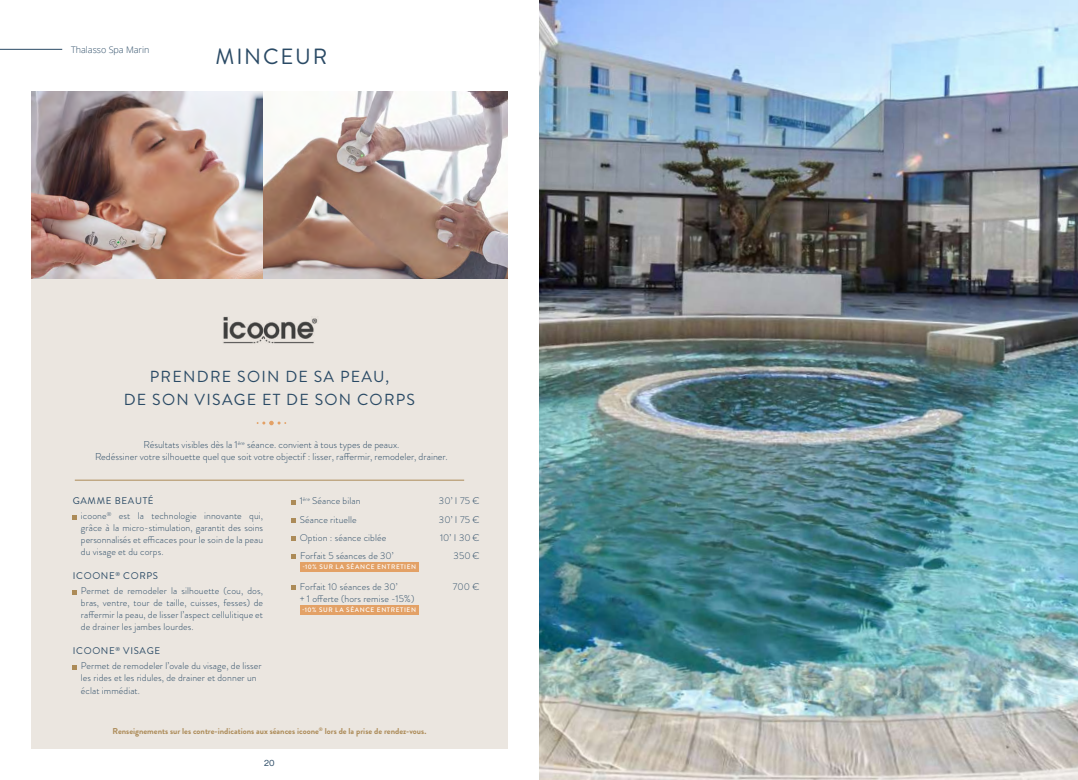
<style>
.page{position:relative;width:1078px;height:780px;background:#fff}
.page>*{position:absolute;margin:0;border:0;box-sizing:border-box;transform-origin:0 0}
.t1{font:22px "Brandon Grotesque";letter-spacing:.08em;color:#2a4a65}
.t2{font:16px/23px "Brandon Grotesque";letter-spacing:.08em;color:#2a4a65;text-align:center}
.t3{font:300 10px/12px "Brandon Grotesque";color:#2a4a65;text-align:center}
.t4{font:300 9.7px/12px "Brandon Grotesque";letter-spacing:.01em;color:#2a4a65}
.t5{font:300 9px "Open Sans";color:#2a4a65}
.t6{font:8.9px "N Haas Grotesk DS Pro 55 Rg";color:#2a4a65}
.t7{font:700 8.5px "Brandon Grotesque";color:#ac8b58}
.t8{font:500 6.5px "Brandon Grotesque";letter-spacing:.095em;color:#fff}
.s1{font-weight:400}
</style>
<div class="page">
<hr style="left:0;top:49px;width:62px;height:1px;background:#2a4a65">
<div style="left:31px;top:91px;width:476px;height:657px;background:#ebe6e0"></div>
<img style="left:263px;top:91px;width:244px;height:187px">
<img style="left:31px;top:91px;width:232px;height:187px">
<svg style="left:256px;top:421px;width:30px;height:4px"></svg>
<svg style="left:73px;top:515px;width:4px;height:4px"></svg>
<svg style="left:73px;top:590px;width:4px;height:4px"></svg>
<svg style="left:73px;top:665px;width:4px;height:4px"></svg>
<svg style="left:291px;top:500px;width:4px;height:4px"></svg>
<svg style="left:291px;top:518px;width:4px;height:4px"></svg>
<svg style="left:291px;top:536px;width:4px;height:4px"></svg>
<svg style="left:291px;top:555px;width:4px;height:4px"></svg>
<div style="left:300px;top:562px;width:118px;height:9px;background:#e3a166"></div>
<svg style="left:291px;top:585px;width:4px;height:4px"></svg>
<div style="left:300px;top:605px;width:118px;height:9px;background:#e3a166"></div>
<hr style="left:75px;top:480px;width:389px;height:1px;background:#ac8b58">
<img style="left:223px;top:316px;width:95px;height:28px">
<img style="left:539px;top:0;width:538px;height:780px">
<p class="t5" style="left:71px;top:44px;width:80px">Thalasso Spa Marin</p>
<h1 class="t1" style="left:215px;top:41px;width:113px">MINCEUR</h1>
<h2 class="t2" style="left:124px;top:365px;width:293px">PRENDRE SOIN DE SA PEAU,<br>DE SON VISAGE ET DE SON CORPS</h2>
<p class="t3" style="left:95px;top:439px;width:354px">Résultats visibles dès la 1<sup>ère</sup> séance. convient à tous types de peaux.<br>Redéssiner votre silhouette quel que soit votre objectif : lisser, raffermir, remodeler, drainer.</p>
<p class="t4" style="left:81px;top:493px;width:184px;line-height:14.8px;text-indent:-8px"><span class="s1">GAMME BEAUTÉ<br></span>icoone<sup>®</sup> est la technologie innovante qui,</p>
<p class="t4" style="left:81px;top:522px;width:184px;text-align:justify">grâce à la micro-stimulation, garantit des soins personnalisés et efficaces pour le soin de la peau du visage et du corps.</p>
<p class="t4" style="left:81px;top:568px;width:184px;line-height:14.8px;text-indent:-8px"><span class="s1">ICOONE</span><sup>®</sup> <span class="s1">CORPS<br></span>Permet de remodeler la silhouette (cou, dos,</p>
<p class="t4" style="left:81px;top:597px;width:184px;text-align:justify">bras, ventre, tour de taille, cuisses, fesses) de raffermir la peau, de lisser l’aspect cellulitique et de drainer les jambes lourdes.</p>
<p class="t4" style="left:81px;top:643px;width:182px;line-height:14.8px;text-indent:-8px"><span class="s1">ICOONE</span><sup>®</sup> <span class="s1">VISAGE<br></span>Permet de remodeler l’ovale du visage, de lisser</p>
<p class="t4" style="left:81px;top:671px;width:177px;line-height:12.5px">les rides et les ridules, de drainer et donner un éclat immédiat.</p>
<p class="t4" style="left:300px;top:495px;width:62px">1<sup>ère</sup> Séance bilan</p>
<p class="t4" style="left:439px;top:495px;width:42px">30’ I 75 €</p>
<p class="t4" style="left:300px;top:513px;width:58px">Séance rituelle</p>
<p class="t4" style="left:439px;top:513px;width:42px">30’ I 75 €</p>
<p class="t4" style="left:300px;top:531px;width:88px">Option : séance ciblée</p>
<p class="t4" style="left:440px;top:531px;width:41px">10’ I 30 €</p>
<p class="t4" style="left:300px;top:549px;width:95px">Forfait 5 séances de 30’</p>
<p class="t4" style="left:453px;top:549px;width:28px">350 €</p>
<p class="t8" style="left:302px;top:562px;width:115px">-10% SUR LA SÉANCE ENTRETIEN</p>
<p class="t4" style="left:300px;top:580px;width:99px">Forfait 10 séances de 30’</p>
<p class="t4" style="left:453px;top:580px;width:28px">700 €</p>
<p class="t4" style="left:300px;top:593px;width:116px">+ 1 offerte (hors remise -15%)</p>
<p class="t8" style="left:302px;top:605px;width:115px">-10% SUR LA SÉANCE ENTRETIEN</p>
<p class="t7" style="left:113px;top:725px;width:315px">Renseignements sur les contre-indications aux séances icoone<sup>®</sup> lors de la prise de rendez-vous.</p>
<p class="t6" style="left:264px;top:757px;width:12px">20</p>
</div>
